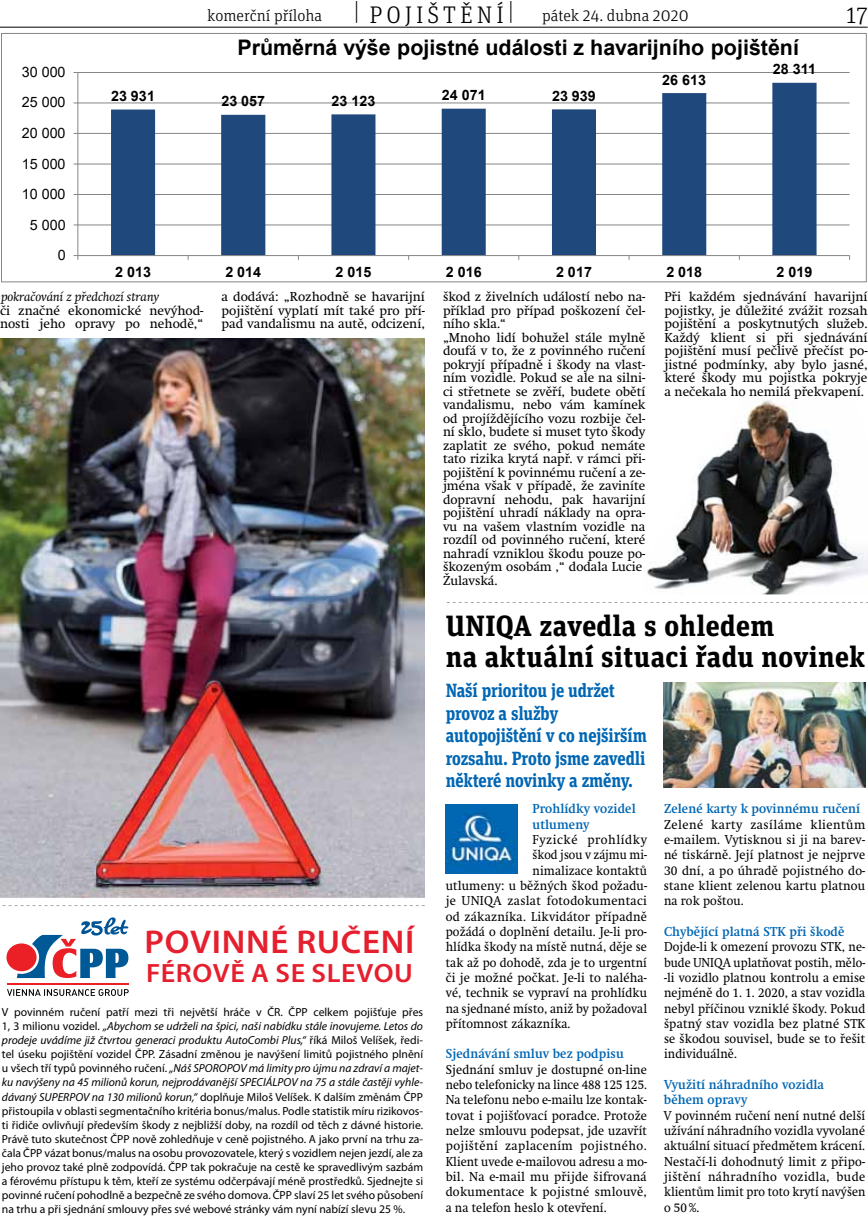
<style>
.page{position:relative;width:868px;height:1217px;background:#fff}
.page>*{position:absolute;margin:0;border:0;box-sizing:border-box;transform-origin:0 0}
.t1{font:600 33px "Myriad Pro";letter-spacing:.02em;color:#e51f2d;scale:1.06 1}
.t2{font:700 29.25px/31.5px "Unit Slab Pro";letter-spacing:.01em;color:#000}
.t3{font:600 26.55px "Myriad Pro";letter-spacing:.02em;color:#e51f2d;scale:1.06 1}
.t4{font:300 24px "Unit Slab Pro";color:#000}
.t5{font:700 21.45px "Arial";color:#000}
.t6{font:700 19.05px/22.5px "Unit Slab Pro";letter-spacing:-.01em;color:#0066b3;scale:.9 1}
.t7{font:300 16.5px "Unit Slab Pro";color:#000}
.t8{font:700 14.25px "Arial";letter-spacing:.005em;color:#000}
.t9{font:14.25px "Arial";letter-spacing:.005em;color:#000}
.t10{font:12.9px/13.5px "Metro Swift CE";color:#000}
.t11{font:12.75px/15.3px "Metro Swift";letter-spacing:.01em;color:#000;text-align:justify;scale:.93 1}
.t12{font:12.75px/15.3px "Metro Swift";letter-spacing:.01em;color:#000;text-align:justify;scale:.94 1}
.t13{font:12.75px/15.3px "Metro Swift";letter-spacing:.01em;color:#000;text-align:justify;scale:.95 1}
.t14{font:700 12.75px/15.3px "Metro Swift";letter-spacing:.01em;color:#0066b3;scale:.93 1}
.t15{font:12.75px "Metro Swift";letter-spacing:.01em;color:#000;scale:.92 1}
.t16{font:12.75px "Metro Swift";letter-spacing:.01em;color:#000;scale:.91 1}
.t17{font:12.75px "Metro Swift";letter-spacing:.05em;color:#000;scale:.95 1}
.t18{font:italic 12.6px "Metro Swift";color:#000}
.t19{font:11.7px/14.1px "Myriad Pro";color:#000;text-align:justify}
.s1{font-family:"Gotham Narrow";font-size:24px}
.s2{font-size:24px}
.s3{font-style:italic}
</style>
<div class="page">
<div style="left:6px;top:943px;width:31px;height:28px;background:#ea2026;border-radius:50%"></div>
<hr style="left:7px;top:982px;width:122px;height:2px;background:#ea2026">
<svg style="left:7px;top:989px;width:122px;height:6px"></svg>
<svg style="left:17px;top:917px;width:111px;height:60px"></svg>
<img style="left:664px;top:682px;width:201px;height:105px">
<img style="left:445px;top:804px;width:72px;height:69px">
<hr style="left:0;top:27px;width:867px;height:1px;background:#000">
<hr style="left:78px;top:224px;width:771px;height:1px;background:#868686">
<hr style="left:78px;top:194px;width:771px;height:1px;background:#868686">
<hr style="left:78px;top:163px;width:771px;height:1px;background:#868686">
<hr style="left:78px;top:133px;width:771px;height:1px;background:#868686">
<hr style="left:78px;top:102px;width:771px;height:1px;background:#868686">
<hr style="left:78px;top:72px;width:771px;height:1px;background:#868686">
<svg style="left:111px;top:83px;width:705px;height:172px"></svg>
<hr style="left:77px;top:72px;width:1px;height:183px;background:#868686">
<hr style="left:78px;top:255px;width:771px;height:1px;background:#868686">
<div style="left:1px;top:33px;width:865px;height:249px;border:1px solid #868686"></div>
<img style="left:647px;top:400px;width:220px;height:194px">
<img style="left:0;top:339px;width:425px;height:559px">
<svg style="left:446px;top:602px;width:421px;height:1px"></svg>
<svg style="left:2px;top:905px;width:423px;height:1px"></svg>
<h3 class="t7" style="left:207px;top:5px;width:116px">komerční příloha</h3>
<h3 class="t7" style="left:353px;top:5px;width:336px"><span class="s1">|</span> <span class="s2">P O J I Š T Ě N Í</span> <span class="s1">|</span> pátek 24. dubna 2020</h3>
<h3 class="t4" style="left:846px;top:-1px;width:23px">17</h3>
<p class="t9" style="left:22px;top:62px;width:45px">30 000</p>
<p class="t9" style="left:22px;top:93px;width:45px">25 000</p>
<p class="t9" style="left:22px;top:123px;width:45px">20 000</p>
<p class="t9" style="left:22px;top:154px;width:45px">15 000</p>
<p class="t9" style="left:22px;top:184px;width:45px">10 000</p>
<p class="t9" style="left:30px;top:215px;width:37px">5 000</p>
<p class="t9" style="left:58px;top:245px;width:9px">0</p>
<h3 class="t5" style="left:237px;top:33px;width:563px">Průměrná výše pojistné události z havarijního pojištění</h3>
<p class="t8" style="left:111px;top:86px;width:45px">23 931</p>
<p class="t8" style="left:221px;top:91px;width:45px">23 057</p>
<p class="t8" style="left:331px;top:91px;width:45px">23 123</p>
<p class="t8" style="left:442px;top:85px;width:45px">24 071</p>
<p class="t8" style="left:552px;top:86px;width:45px">23 939</p>
<p class="t8" style="left:662px;top:70px;width:45px">26 613</p>
<p class="t8" style="left:772px;top:59px;width:45px">28 311</p>
<p class="t8" style="left:115px;top:262px;width:37px">2 013</p>
<p class="t8" style="left:225px;top:262px;width:37px">2 014</p>
<p class="t8" style="left:335px;top:262px;width:37px">2 015</p>
<p class="t8" style="left:446px;top:262px;width:37px">2 016</p>
<p class="t8" style="left:556px;top:262px;width:37px">2 017</p>
<p class="t8" style="left:666px;top:262px;width:37px">2 018</p>
<p class="t8" style="left:776px;top:262px;width:37px">2 019</p>
<p class="t18" style="left:1px;top:289px;width:160px">pokračování z předchozí strany</p>
<p class="t10" style="left:0;top:303px;width:205px">či značné ekonomické nevýhod&shy;nosti jeho opravy po nehodě,“</p>
<p class="t10" style="left:221px;top:290px;width:205px;text-align:justify">a dodává: „Rozhodně se havarijní pojištění vyplatí mít také pro pří&shy;pad vandalismu na autě, odcizení,</p>
<p class="t10" style="left:443px;top:290px;width:204px">škod z živelních událostí nebo na&shy;příklad pro případ poškození čel&shy;ního skla.“<br>„Mnoho lidí bohužel stále mylně doufá v to, že z povinného ručení pokryjí případně i škody na vlast&shy;ním vozidle. Pokud se ale na silni&shy;ci střetnete se zvěří, budete obětí vandalismu, nebo vám kamínek od projíždějícího vozu rozbije čel&shy;ní sklo, budete si muset tyto škody zaplatit ze svého, pokud nemáte tato rizika krytá např. v rámci při&shy;pojištění k povinnému ručení a ze&shy;jména však v případě, že zaviníte dopravní nehodu, pak havarijní pojištění uhradí náklady na opra&shy;vu na vašem vlastním vozidle na rozdíl od povinného ručení, které nahradí vzniklou škodu pouze po&shy;škozeným osobám ,“ dodala Lucie<br>Žulavská.</p>
<p class="t10" style="left:664px;top:290px;width:204px;text-align:justify">Při každém sjednávání havarijní pojistky, je důležité zvážit rozsah pojištění a poskytnutých služeb.<br>Každý klient si při sjednávání pojištění musí pečlivě přečíst po&shy;jistné podmínky, aby bylo jasné, které škody mu pojistka pokryje a nečekala ho nemilá překvapení.</p>
<h2 class="t2" style="left:445px;top:608px;width:421px">UNIQA zavedla s ohledem<br>na aktuální situaci řadu novinek</h2>
<h3 class="t6" style="left:445px;top:678px;width:225px">Naší prioritou je udržet provoz a služby autopojištění v co nejširším rozsahu. Proto jsme zavedli některé novinky a změny.</h3>
<h1 class="t1" style="left:144px;top:921px;width:256px">POVINNÉ RUČENÍ</h1>
<h3 class="t3" style="left:146px;top:955px;width:253px">FÉROVĚ A SE SLEVOU</h3>
<p class="t19" style="left:2px;top:1004px;width:423px">V povinném ručení patří mezi tři největší hráče v ČR. ČPP celkem pojišťuje přes 1, 3 milionu vozidel. <span class="s3">„Abychom se udrželi na špici, naši nabídku stále inovujeme. Letos do prodeje uvádíme již čtvrtou generaci produktu AutoCombi Plus,“</span> říká Miloš Velíšek, ředi&shy;tel úseku pojištění vozidel ČPP. Zásadní změnou je navýšení limitů pojistného plnění u všech tří typů povinného ručení. <span class="s3">„Náš SPOROPOV má limity pro újmu na zdraví a majet&shy;ku navýšeny na 45 milionů korun, nejprodávanější SPECIÁLPOV na 75 a stále častěji vyhle&shy;dávaný SUPERPOV na 130 milionů korun,“</span> doplňuje Miloš Velíšek. K dalším změnám ČPP přistoupila v oblasti segmentačního kritéria bonus/malus. Podle statistik míru rizikovos&shy;ti řidiče ovlivňují především škody z nejbližší doby, na rozdíl od těch z dávné historie.<br>Právě tuto skutečnost ČPP nově zohledňuje v ceně pojistného. A jako první na trhu za&shy;čala ČPP vázat bonus/malus na osobu provozovatele, který s vozidlem nejen jezdí, ale za jeho provoz také plně zodpovídá. ČPP tak pokračuje na cestě ke spravedlivým sazbám a férovému přístupu k těm, kteří ze systému odčerpávají méně prostředků. Sjednejte si povinné ručení pohodlně a bezpečně ze svého domova. ČPP slaví 25 let svého působení na trhu a při sjednání smlouvy přes své webové stránky vám nyní nabízí slevu 25 %.</p>
<p class="t14" style="left:532px;top:801px;width:112px">Prohlídky vozidel utlumeny</p>
<p class="t17" style="left:532px;top:832px;width:122px">Fyzické prohlídky</p>
<p class="t16" style="left:532px;top:847px;width:127px">škod jsou v zájmu mi-</p>
<p class="t11" style="left:532px;top:862px;width:124px">nimalizace kontaktů</p>
<p class="t13" style="left:445px;top:877px;width:213px">utlumeny: u běžných škod požadu-</p>
<p class="t13" style="left:445px;top:893px;width:213px">je UNIQA zaslat fotodokumentaci</p>
<p class="t13" style="left:445px;top:908px;width:213px">od zákazníka. Likvidátor případně</p>
<p class="t11" style="left:445px;top:923px;width:218px">požádá o doplnění detailu. Je-li pro-</p>
<p class="t11" style="left:445px;top:939px;width:218px">hlídka škody na místě nutná, děje se</p>
<p class="t11" style="left:445px;top:954px;width:218px">tak až po dohodě, zda je to urgentní</p>
<p class="t13" style="left:445px;top:969px;width:213px">či je možné počkat. Je-li to naléha-</p>
<p class="t12" style="left:445px;top:985px;width:215px">vé, technik se vypraví na prohlídku</p>
<p class="t15" style="left:445px;top:1000px;width:220px">na sjednané místo, aniž by požadoval</p>
<p class="t11" style="left:445px;top:1015px;width:136px">přítomnost zákazníka.</p>
<p class="t14" style="left:445px;top:1046px;width:193px">Sjednávání smluv bez podpisu</p>
<p class="t12" style="left:445px;top:1061px;width:216px">Sjednání smluv je dostupné on-line nebo telefonicky na lince 488 125 125.<br>Na telefonu nebo e-mailu lze kontak&shy;tovat i pojišťovací poradce. Protože nelze smlouvu podepsat, jde uzavřít pojištění zaplacením pojistného.<br>Klient uvede e-mailovou adresu a mo&shy;bil. Na e-mail mu přijde šifrovaná dokumentace k pojistné smlouvě, a na telefon heslo k otevření.</p>
<p class="t14" style="left:664px;top:801px;width:212px">Zelené karty k povinnému ručení</p>
<p class="t13" style="left:664px;top:816px;width:213px">Zelené karty zasíláme klientům e-mailem. Vytisknou si ji na barev&shy;né tiskárně. Její platnost je nejprve 30 dní, a po úhradě pojistného do&shy;stane klient zelenou kartu platnou na rok poštou.</p>
<p class="t14" style="left:664px;top:923px;width:195px">Chybějící platná STK při škodě</p>
<p class="t11" style="left:664px;top:939px;width:218px">Dojde-li k omezení provozu STK, ne&shy;bude UNIQA uplatňovat postih, mělo--li vozidlo platnou kontrolu a emise nejméně do 1. 1. 2020, a stav vozidla nebyl příčinou vzniklé škody. Pokud špatný stav vozidla bez platné STK se škodou souvisel, bude se to řešit individuálně.</p>
<p class="t14" style="left:664px;top:1076px;width:174px">Využití náhradního vozidla během opravy</p>
<p class="t11" style="left:664px;top:1107px;width:218px">V povinném ručení není nutné delší užívání náhradního vozidla vyvolané aktuální situací předmětem krácení.<br>Nestačí-li dohodnutý limit z připo&shy;jištění náhradního vozidla, bude klientům limit pro toto krytí navýšen o 50%.</p>
</div>
